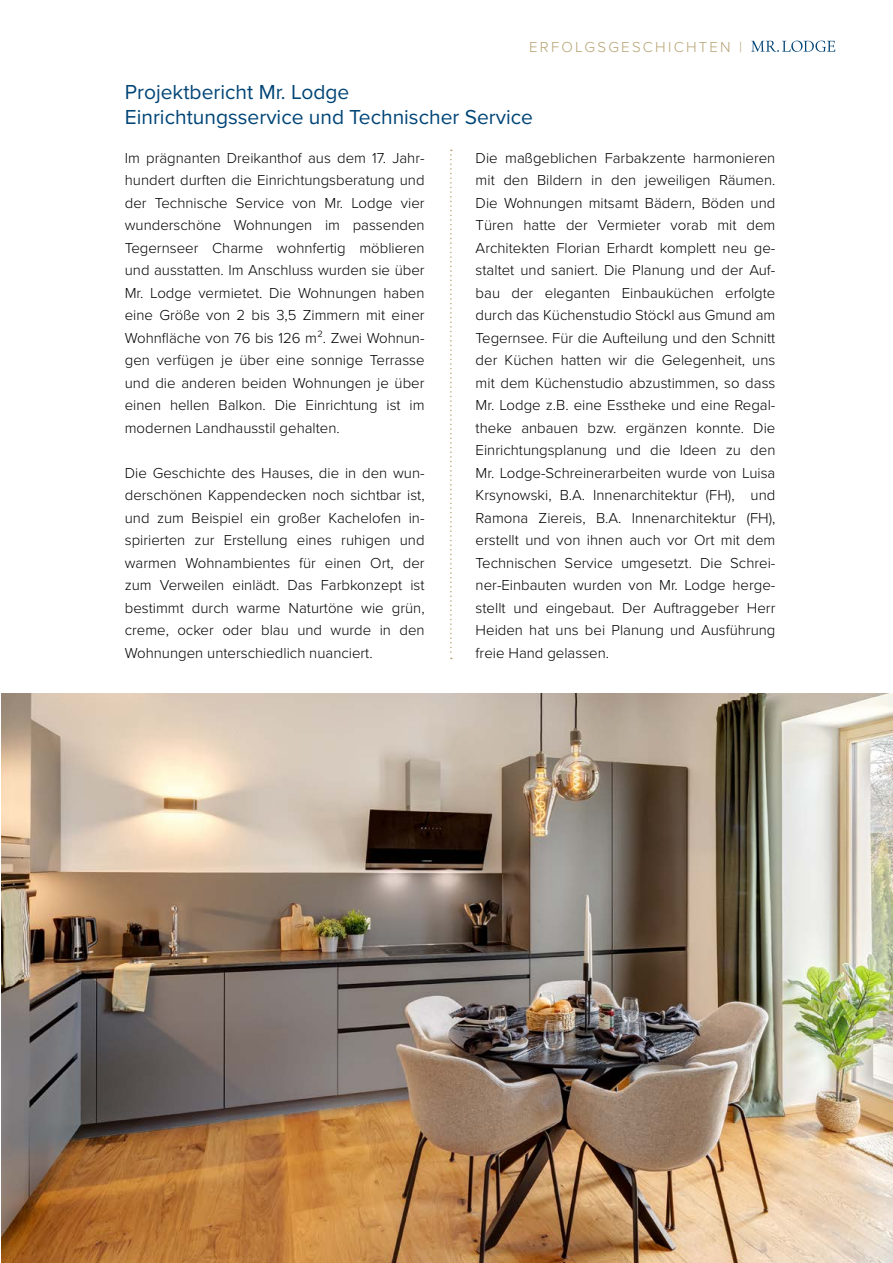
<style>
.page{position:relative;width:893px;height:1263px;background:#fff}
.page>*{position:absolute;margin:0;border:0;box-sizing:border-box;transform-origin:0 0}
.t1{font:21px/25.2px "Proxima Nova";color:#004577}
.t2{font:300 15px/22.5px "Proxima Nova";color:#000;text-align:justify}
.t3{font:300 15px "Proxima Nova";letter-spacing:.15em;color:#b5a372}
</style>
<div class="page">
<svg style="left:450px;top:150px;width:2px;height:509px"></svg>
<svg style="left:751px;top:41px;width:84px;height:11px"></svg>
<img style="left:2px;top:693px;width:891px;height:570px">
<p class="t3" style="left:529px;top:36px;width:214px">ERFOLGSGESCHICHTEN |</p>
<h1 class="t1" style="left:125px;top:78px;width:410px">Projektbericht Mr. Lodge<br>Einrichtungsservice und Technischer Service</h1>
<p class="t2" style="left:125px;top:146px;width:301px">Im prägnanten Dreikanthof aus dem 17. Jahr&shy;hundert durften die Einrichtungsberatung und der Technische Service von Mr. Lodge vier wunderschöne Wohnungen im passenden Tegernseer Charme wohnfertig möblieren und ausstatten. Im Anschluss wurden sie über Mr. Lodge vermietet. Die Wohnungen haben eine Größe von 2 bis 3,5 Zimmern mit einer Wohnfläche von 76 bis 126 m². Zwei Wohnun&shy;gen verfügen je über eine sonnige Terrasse und die anderen beiden Wohnungen je über einen hellen Balkon. Die Einrichtung ist im modernen Landhausstil gehalten.</p>
<p class="t2" style="left:125px;top:461px;width:301px">Die Geschichte des Hauses, die in den wun&shy;derschönen Kappendecken noch sichtbar ist, und zum Beispiel ein großer Kachelofen in&shy;spirierten zur Erstellung eines ruhigen und warmen Wohnambientes für einen Ort, der zum Verweilen einlädt. Das Farbkonzept ist bestimmt durch warme Naturtöne wie grün, creme, ocker oder blau und wurde in den Wohnungen unterschiedlich nuanciert.</p>
<p class="t2" style="left:476px;top:146px;width:301px">Die maßgeblichen Farbakzente harmonieren mit den Bildern in den jeweiligen Räumen.<br>Die Wohnungen mitsamt Bädern, Böden und Türen hatte der Vermieter vorab mit dem Architekten Florian Erhardt komplett neu ge&shy;staltet und saniert. Die Planung und der Auf&shy;bau der eleganten Einbauküchen erfolgte durch das Küchenstudio Stöckl aus Gmund am Tegernsee. Für die Aufteilung und den Schnitt der Küchen hatten wir die Gelegenheit, uns mit dem Küchenstudio abzustimmen, so dass Mr. Lodge z.B. eine Esstheke und eine Regal&shy;theke anbauen bzw. ergänzen konnte. Die Einrichtungsplanung und die Ideen zu den Mr. Lodge-Schreinerarbeiten wurde von Luisa Krsynowski, B.A. Innenarchitektur (FH), und Ramona Ziereis, B.A. Innenarchitektur (FH), erstellt und von ihnen auch vor Ort mit dem Technischen Service umgesetzt. Die Schrei&shy;ner-Einbauten wurden von Mr. Lodge herge&shy;stellt und eingebaut. Der Auftraggeber Herr Heiden hat uns bei Planung und Ausführung freie Hand gelassen.</p>
</div>
